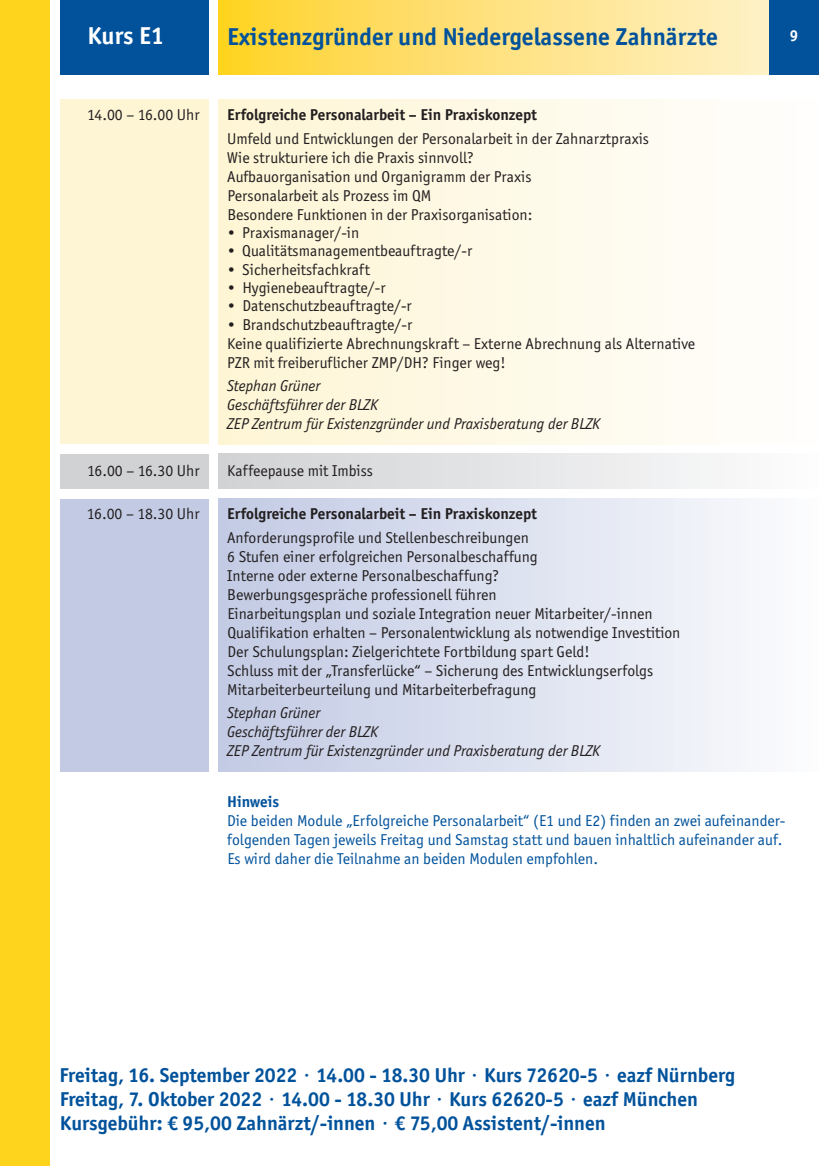
<style>
.page{position:relative;width:819px;height:1166px;background:#fff}
.page>*{position:absolute;margin:0;border:0;box-sizing:border-box;transform-origin:0 0}
.t1{font:700 24.5px "Officina San ITC";color:#01529b}
.t2{font:700 24.5px "Officina San ITC";color:#fff}
.t3{font:700 20.12px/24.2px "Officina San ITC";color:#01529b}
.t4{font:15.75px/18.9px "Officina San ITC";color:#231f20}
.t5{font:15.75px/18.9px "Officina San ITC";color:#01529b}
.t6{font:italic 15.75px/18.9px "Officina San ITC";color:#231f20}
.t7{font:700 15.75px "Officina San ITC";color:#231f20}
.t8{font:700 15.75px "Officina San ITC";color:#01529b}
.t9{font:700 15.75px "Officina San ITC";color:#fff}
</style>
<div class="page">
<div style="left:60px;top:454px;width:148px;height:35px;background:#d1d2d4"></div>
<div style="left:218px;top:454px;width:601px;height:35px;background:linear-gradient(to right,#d0d1d4,#fcfdfd)"></div>
<div style="left:218px;top:0;width:601px;height:74px;background:linear-gradient(to right,#ffd32b,#fff4da)"></div>
<div style="left:60px;top:0;width:148px;height:74px;background:#01529b"></div>
<div style="left:60px;top:99px;width:148px;height:345px;background:#fef5d5"></div>
<div style="left:218px;top:99px;width:601px;height:345px;background:linear-gradient(to right,#fef5d4,#fefefd)"></div>
<div style="left:769px;top:0;width:50px;height:74px;background:#01529b"></div>
<div style="left:60px;top:499px;width:148px;height:272px;background:#c3cbe4"></div>
<div style="left:218px;top:499px;width:601px;height:272px;background:linear-gradient(to right,#c2cae4,#fbfcfd)"></div>
<div style="left:0;top:0;width:50px;height:1166px;background:#fed41d"></div>
<h1 class="t2" style="left:88px;top:27px;width:78px">Kurs E1</h1>
<h1 class="t1" style="left:227px;top:28px;width:492px">Existenzgründer und Niedergelassene Zahnärzte</h1>
<p class="t4" style="left:87px;top:105px;width:114px">14.00 – 16.00 Uhr</p>
<p class="t7" style="left:227px;top:109px;width:311px">Erfolgreiche Personalarbeit – Ein Praxiskonzept</p>
<p class="t4" style="left:227px;top:129px;width:423px">Umfeld und Entwicklungen der Personalarbeit in der Zahnarztpraxis Wie strukturiere ich die Praxis sinnvoll?<br>Aufbauorganisation und Organigramm der Praxis<br>Personalarbeit als Prozess im QM<br>Besondere Funktionen in der Praxisorganisation:</p>
<p class="t4" style="left:227px;top:223px;width:133px">• Praxismanager/-in</p>
<p class="t4" style="left:227px;top:241px;width:246px">• Qualitätsmanagementbeauftragte/-r</p>
<p class="t4" style="left:227px;top:260px;width:144px">• Sicherheitsfachkraft</p>
<p class="t4" style="left:227px;top:278px;width:160px">• Hygienebeauftragte/-r</p>
<p class="t4" style="left:227px;top:296px;width:186px">• Datenschutzbeauftragte/-r</p>
<p class="t4" style="left:227px;top:315px;width:469px">• Brandschutzbeauftragte/-r<br>Keine qualifizierte Abrechnungskraft – Externe Abrechnung als Alternative<br>PZR mit freiberuflicher ZMP/DH? Finger weg!</p>
<p class="t6" style="left:227px;top:376px;width:374px">Stephan Grüner<br>Geschäftsführer der BLZK<br>ZEP Zentrum für Existenzgründer und Praxisberatung der BLZK</p>
<p class="t4" style="left:87px;top:461px;width:114px">16.00 – 16.30 Uhr</p>
<p class="t4" style="left:227px;top:461px;width:147px">Kaffeepause mit Imbiss</p>
<p class="t4" style="left:87px;top:504px;width:114px">16.00 – 18.30 Uhr</p>
<p class="t7" style="left:227px;top:509px;width:311px">Erfolgreiche Personalarbeit – Ein Praxiskonzept</p>
<p class="t4" style="left:227px;top:528px;width:455px">Anforderungsprofile und Stellenbeschreibungen<br>6 Stufen einer erfolgreichen Personalbeschaffung<br>Interne oder externe Personalbeschaffung?<br>Bewerbungsgespräche professionell führen<br>Einarbeitungsplan und soziale Integration neuer Mitarbeiter/-innen Qualifikation erhalten – Personalentwicklung als notwendige Investition Der Schulungsplan: Zielgerichtete Fortbildung spart Geld!<br>Schluss mit der „Transferlücke“ – Sicherung des Entwicklungserfolgs Mitarbeiterbeurteilung und Mitarbeiterbefragung</p>
<p class="t6" style="left:227px;top:703px;width:374px">Stephan Grüner<br>Geschäftsführer der BLZK<br>ZEP Zentrum für Existenzgründer und Praxisberatung der BLZK</p>
<p class="t9" style="left:789px;top:31px;width:10px">9</p>
<p class="t8" style="left:227px;top:796px;width:54px">Hinweis</p>
<p class="t5" style="left:227px;top:811px;width:559px">Die beiden Module „Erfolgreiche Personalarbeit“ (E1 und E2) finden an zwei aufeinander&shy;folgenden Tagen jeweils Freitag und Samstag statt und bauen inhaltlich aufeinander auf.<br>Es wird daher die Teilnahme an beiden Modulen empfohlen.</p>
<p class="t3" style="left:60px;top:1065px;width:677px">Freitag, 16. September 2022 · 14.00 - 18.30 Uhr · Kurs 72620-5 · eazf Nürnberg<br>Freitag, 7. Oktober 2022 · 14.00 - 18.30 Uhr · Kurs 62620-5 · eazf München<br>Kursgebühr: € 95,00 Zahnärzt/-innen · € 75,00 Assistent/-innen</p>
</div>
